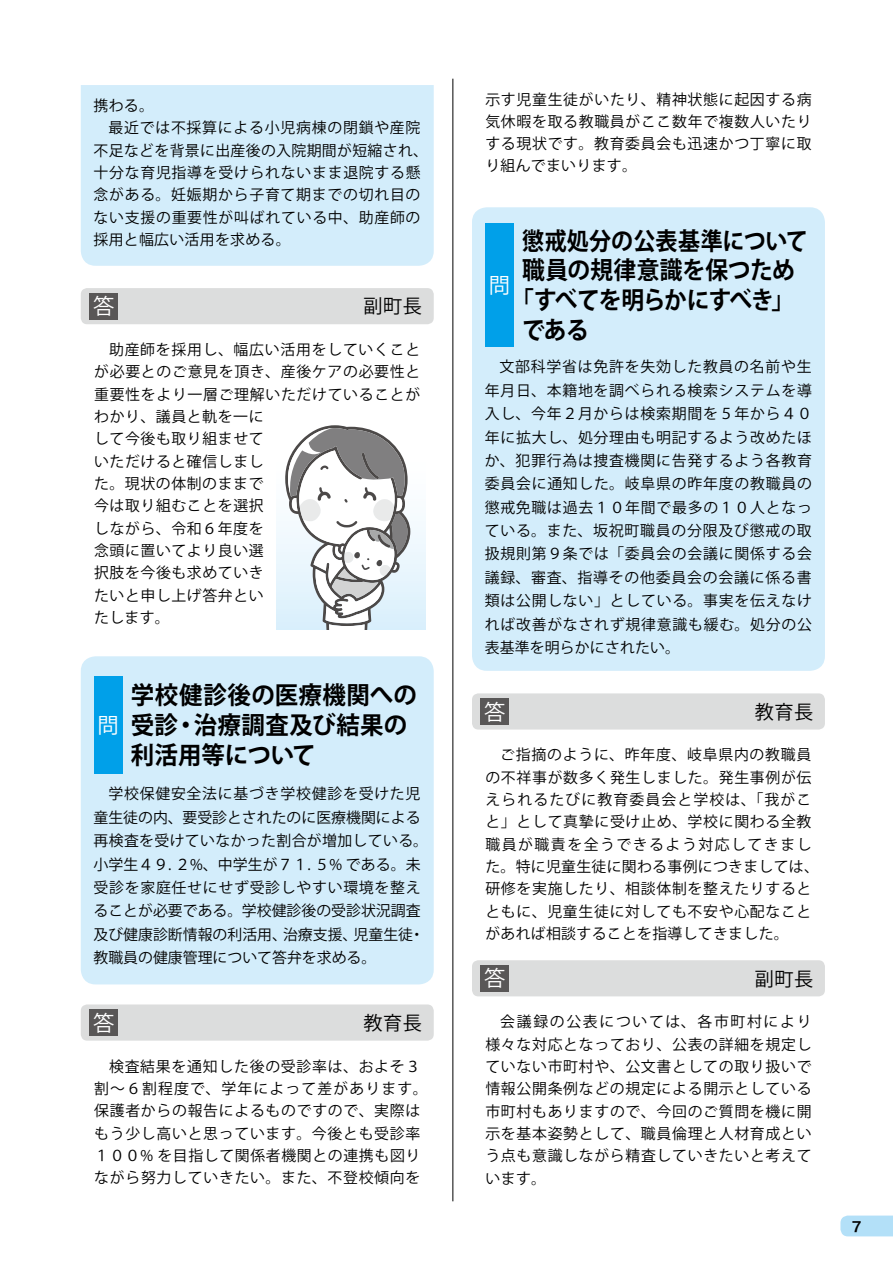
<style>
.page{position:relative;width:893px;height:1263px;background:#fff}
.page>*{position:absolute;margin:0;border:0;box-sizing:border-box;transform-origin:0 0}
.t1{font:700 24.45px/29.7px "Koz Go Pr 6 N";letter-spacing:.005em;color:#000;scale:.96 1}
.t2{font:700 24.45px "Koz Go Pr 6 N";letter-spacing:.005em;color:#000;scale:.93 1}
.t3{font:700 24.45px "Koz Go Pr 6 N";letter-spacing:.005em;color:#000;scale:.9 1}
.t4{font:700 24.45px "Koz Go Pr 6 N";letter-spacing:-.045em;color:#000;scale:.93 1}
.t5{font:21.3px "Koz Go Pr 6 N";color:#fff}
.t6{font:19.2px "Koz Go Pr 6 N";letter-spacing:.025em;color:#000}
.t7{font:14.85px/22.4px "Koz Go Pr 6 N";letter-spacing:.045em;color:#000;text-align:justify}
.t8{font:14.85px/23.4px "Koz Go Pr 6 N";color:#000}
.t9{font:14.85px "Koz Go Pr 6 N";letter-spacing:.025em;color:#000}
.t10{font:14.85px "Koz Go Pr 6 N";letter-spacing:.02em;color:#000}
.t11{font:13.8px "Hira Kaku Std W6";color:#000}
</style>
<div class="page">
<hr style="left:453px;top:79px;width:1px;height:1122px;background:#000">
<div style="left:81px;top:656px;width:353px;height:328px;background:#d3edfb;border-radius:15px"></div>
<div style="left:94px;top:676px;width:28px;height:98px;background:#00a0e9"></div>
<div style="left:472px;top:207px;width:353px;height:464px;background:#d3edfb;border-radius:15px"></div>
<div style="left:485px;top:223px;width:29px;height:124px;background:#00a0e9"></div>
<div style="left:81px;top:288px;width:353px;height:36px;background:#dcdddd;border-radius:6px"></div>
<div style="left:89px;top:293px;width:29px;height:26px;background:#595757"></div>
<div style="left:81px;top:1004px;width:353px;height:37px;background:#dcdddd;border-radius:6px"></div>
<div style="left:89px;top:1009px;width:29px;height:27px;background:#595757"></div>
<div style="left:472px;top:693px;width:353px;height:36px;background:#dcdddd;border-radius:6px"></div>
<div style="left:481px;top:698px;width:28px;height:27px;background:#595757"></div>
<div style="left:472px;top:960px;width:353px;height:36px;background:#dcdddd;border-radius:6px"></div>
<div style="left:481px;top:965px;width:28px;height:26px;background:#595757"></div>
<div style="left:81px;top:85px;width:353px;height:181px;background:#d3edfb"></div>
<div style="left:276px;top:412px;width:149px;height:217px;background:linear-gradient(to bottom,#fff,#ddf1fc)"></div>
<svg style="left:285px;top:425px;width:125px;height:204px"></svg>
<svg style="left:840px;top:1215px;width:53px;height:21px"></svg>
<p class="t7" style="left:94px;top:95px;width:62px">携わる。</p>
<p class="t7" style="left:108px;top:117px;width:314px">最近では不採算による小児病棟の閉鎖や産院</p>
<p class="t9" style="left:94px;top:142px;width:336px">不足などを背景に出産後の入院期間が短縮され、</p>
<p class="t7" style="left:94px;top:162px;width:329px">十分な育児指導を受けられないまま退院する懸</p>
<p class="t7" style="left:94px;top:184px;width:328px">念がある。妊娠期から子育て期までの切れ目の</p>
<p class="t7" style="left:94px;top:206px;width:328px">ない支援の重要性が叫ばれている中、助産師の</p>
<p class="t10" style="left:94px;top:231px;width:199px">採用と幅広い活用を求める。</p>
<h2 class="t5" style="left:93px;top:294px;width:23px">答</h2>
<p class="t6" style="left:364px;top:296px;width:60px">副町長</p>
<p class="t7" style="left:94px;top:339px;width:328px;text-align:left;text-indent:15px">助産師を採用し、幅広い活用をしていくことが必要とのご意見を頂き、産後ケアの必要性と重要性をより一層ご理解いただけていることがわかり、議員と軌を一に<br>して今後も取り組ませて<br>いただけると確信しまし<br>た。現状の体制のままで<br>今は取り組むことを選択<br>しながら、令和６年度を<br>念頭に置いてより良い選<br>択肢を今後も求めていき<br>たいと申し上げ答弁とい<br>たします。</p>
<h1 class="t1" style="left:131px;top:681px;width:299px">学校健診後の医療機関への受診・治療調査及び結果の利活用等について</h1>
<p class="t8" style="left:94px;top:783px;width:336px;text-indent:15px">学校保健安全法に基づき学校健診を受けた児童生徒の内、要受診とされたのに医療機関による再検査を受けていなかった割合が増加している。小学生４９. ２%、中学生が７１. ５% である。未受診を家庭任せにせず受診しやすい環境を整えることが必要である。学校健診後の受診状況調査及び健康診断情報の利活用、治療支援、児童生徒・教職員の健康管理について答弁を求める。</p>
<h2 class="t5" style="left:98px;top:713px;width:23px">問</h2>
<h2 class="t5" style="left:93px;top:1011px;width:23px">答</h2>
<p class="t6" style="left:364px;top:1012px;width:60px">教育長</p>
<p class="t7" style="left:94px;top:1055px;width:335px;text-align:center">検査結果を通知した後の受診率は、およそ３<br>割～６割程度で、学年によって差があります。保護者からの報告によるものですので、実際はもう少し高いと思っています。今後とも受診率<br>１００% を目指して関係者機関との連携も図りながら努力していきたい。また、不登校傾向を</p>
<p class="t7" style="left:485px;top:88px;width:328px">示す児童生徒がいたり、精神状態に起因する病気休暇を取る教職員がここ数年で複数人いたりする現状です。教育委員会も迅速かつ丁寧に取り組んでまいります。</p>
<h1 class="t3" style="left:522px;top:227px;width:319px">懲戒処分の公表基準について</h1>
<h1 class="t2" style="left:522px;top:257px;width:295px">職員の規律意識を保つため</h1>
<h1 class="t4" style="left:511px;top:286px;width:306px">「すべてを明らかにすべき」</h1>
<h1 class="t2" style="left:522px;top:316px;width:73px">である</h1>
<p class="t7" style="left:485px;top:356px;width:329px;line-height:23.4px;text-indent:15px">文部科学省は免許を失効した教員の名前や生年月日、本籍地を調べられる検索システムを導入し、今年２月からは検索期間を５年から４０年に拡大し、処分理由も明記するよう改めたほか、犯罪行為は捜査機関に告発するよう各教育委員会に通知した。岐阜県の昨年度の教職員の懲戒免職は過去１０年間で最多の１０人となっている。また、坂祝町職員の分限及び懲戒の取扱規則第９条では「委員会の会議に関係する会議録、審査、指導その他委員会の会議に係る書類は公開しない」としている。事実を伝えなければ改善がなされず規律意識も緩む。処分の公表基準を明らかにされたい。</p>
<h2 class="t5" style="left:489px;top:273px;width:23px">問</h2>
<h2 class="t5" style="left:484px;top:700px;width:23px">答</h2>
<p class="t6" style="left:755px;top:701px;width:60px">教育長</p>
<p class="t7" style="left:485px;top:744px;width:335px;text-align:left;text-indent:15px">ご指摘のように、昨年度、岐阜県内の教職員の不祥事が数多く発生しました。発生事例が伝えられるたびに教育委員会と学校は、「我がこと」として真摯に受け止め、学校に関わる全教職員が職責を全うできるよう対応してきました。特に児童生徒に関わる事例につきましては、研修を実施したり、相談体制を整えたりするとともに、児童生徒に対しても不安や心配なことがあれば相談することを指導してきました。</p>
<h2 class="t5" style="left:484px;top:966px;width:23px">答</h2>
<p class="t6" style="left:755px;top:968px;width:60px">副町長</p>
<p class="t7" style="left:485px;top:1011px;width:328px;text-indent:15px">会議録の公表については、各市町村により様々な対応となっており、公表の詳細を規定していない市町村や、公文書としての取り扱いで情報公開条例などの規定による開示としている市町村もありますので、今回のご質問を機に開示を基本姿勢として、職員倫理と人材育成という点も意識しながら精査していきたいと考えています。</p>
<p class="t11" style="left:852px;top:1216px;width:11px">7</p>
</div>
